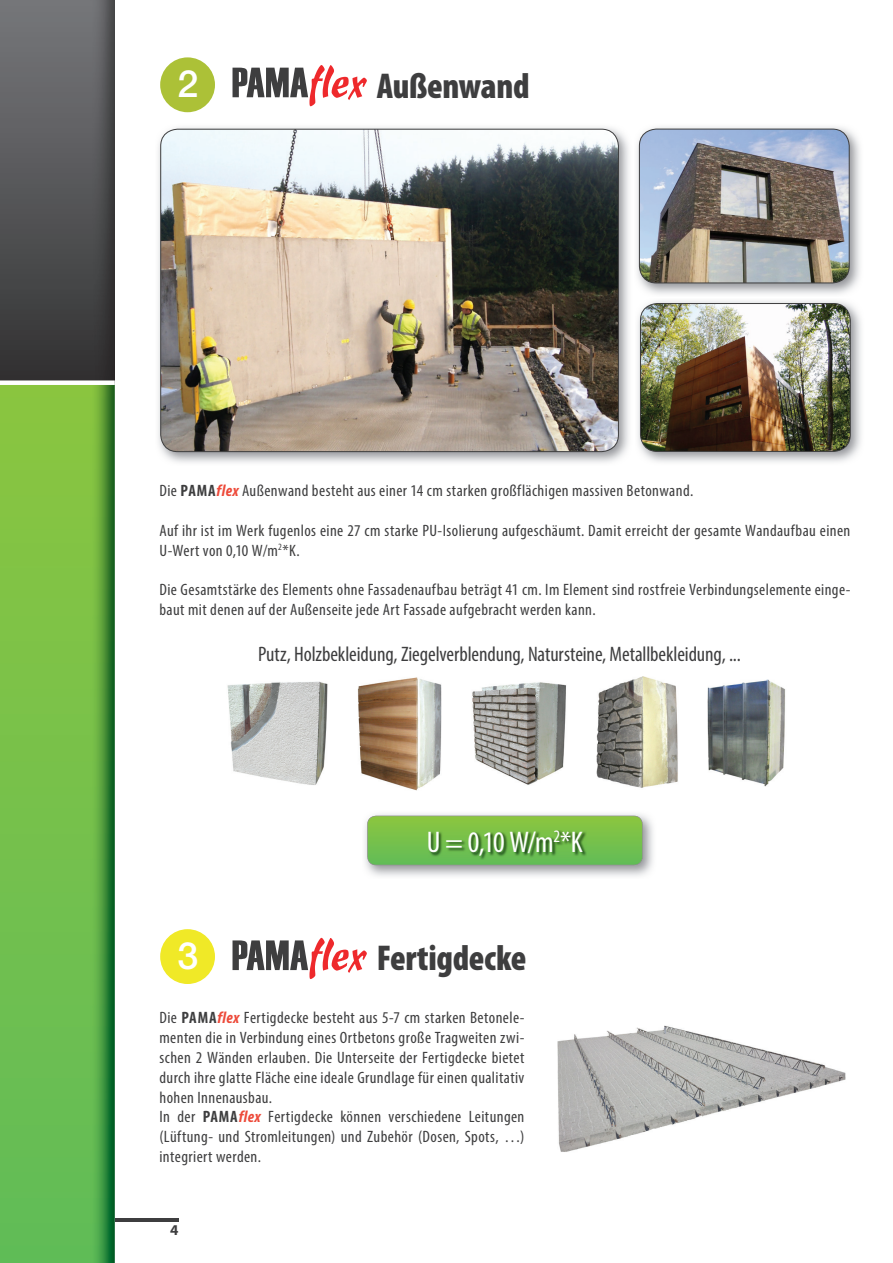
<style>
.page{position:relative;width:893px;height:1263px;background:#fff}
.page>*{position:absolute;margin:0;border:0;box-sizing:border-box;transform-origin:0 0}
.t1{font:500 37.65px "Helvetica Neue LT Std";color:#fff}
.t2{font:900 condensed 36px "Myriad Pro";letter-spacing:-.01em;color:#3e3e3f}
.t3{font:condensed 30px "Myriad Pro";color:#fff}
.t4{font:condensed 21px "Myriad Pro";letter-spacing:-.005em;color:#3e3e3f}
.t5{font:condensed 16.5px/19.8px "Myriad Pro";letter-spacing:.025em;color:#3e3e3f}
.t6{font:700 15px "Myriad Pro";color:#3e3e3f}
.s1{font-weight:700}
.s2{font-weight:700;font-style:italic;color:#ed4a3a}
</style>
<div class="page">
<hr style="left:115px;top:1219px;width:64px;height:3px;background:#3e3e3f">
<img style="left:0;top:0;width:115px;height:1263px">
<div style="left:0;top:380px;width:115px;height:5px;background:#fff"></div>
<img style="left:158px;top:127px;width:471px;height:336px">
<img style="left:161px;top:129px;width:457px;height:323px">
<img style="left:637px;top:127px;width:224px;height:335px">
<img style="left:639px;top:129px;width:210px;height:154px">
<div style="left:639px;top:129px;width:210px;height:154px;border:1px solid #3e3e3f;border-radius:17px"></div>
<img style="left:640px;top:303px;width:210px;height:148px">
<div style="left:640px;top:303px;width:210px;height:149px;border:1px solid #3e3e3f;border-radius:17px"></div>
<img style="left:227px;top:681px;width:101px;height:104px">
<img style="left:357px;top:677px;width:85px;height:114px">
<img style="left:472px;top:682px;width:94px;height:103px">
<img style="left:596px;top:676px;width:82px;height:112px">
<img style="left:707px;top:679px;width:78px;height:107px">
<img style="left:365px;top:814px;width:288px;height:62px">
<svg style="left:367px;top:816px;width:276px;height:49px;background:#7ac04c"></svg>
<img style="left:428px;top:830px;width:159px;height:30px">
<div style="left:160px;top:57px;width:55px;height:55px;background:#acc137;border-radius:50%"></div>
<div style="left:160px;top:929px;width:55px;height:55px;background:#f0e927;border-radius:50%"></div>
<svg style="left:233px;top:65px;width:134px;height:41px"></svg>
<svg style="left:233px;top:938px;width:134px;height:41px"></svg>
<img style="left:557px;top:1025px;width:289px;height:127px">
<h1 class="t1" style="left:177px;top:61px;width:22px">2</h1>
<h2 class="t2" style="left:377px;top:63px;width:154px">Außenwand</h2>
<p class="t5" style="left:159px;top:480px;width:535px">Die <span class="s1">PAMA</span><span class="s2">flex</span> Außenwand besteht aus einer 14 cm starken großflächigen massiven Betonwand.</p>
<p class="t5" style="left:159px;top:520px;width:692px">Auf ihr ist im Werk fugenlos eine 27 cm starke PU-Isolierung aufgeschäumt. Damit erreicht der gesamte Wandaufbau einen<br>U-Wert von 0,10 W/m<sup>2</sup>*K.</p>
<p class="t5" style="left:159px;top:579px;width:693px">Die Gesamtstärke des Elements ohne Fassadenaufbau beträgt 41 cm. Im Element sind rostfreie Verbindungselemente einge&shy;baut mit denen auf der Außenseite jede Art Fassade aufgebracht werden kann.</p>
<p class="t4" style="left:258px;top:641px;width:484px">Putz, Holzbekleidung, Ziegelverblendung, Natursteine, Metallbekleidung, ...</p>
<h3 class="t3" style="left:427px;top:824px;width:158px">U = 0,10 W/m<sup>2</sup>*K</h3>
<h1 class="t1" style="left:177px;top:933px;width:22px">3</h1>
<h2 class="t2" style="left:377px;top:935px;width:151px">Fertigdecke</h2>
<p class="t5" style="left:159px;top:1008px;width:367px">Die <span class="s1">PAMA</span><span class="s2">flex</span> Fertigdecke besteht aus 5-7 cm starken Betonele&shy;menten die in Verbindung eines Ortbetons große Tragweiten zwi&shy;schen 2 Wänden erlauben. Die Unterseite der Fertigdecke bietet durch ihre glatte Fläche eine ideale Grundlage für einen qualitativ hohen Innenausbau.<br>In der <span class="s1">PAMA</span><span class="s2">flex</span> Fertigdecke können verschiedene Leitungen (Lüftung- und Stromleitungen) und Zubehör (Dosen, Spots, …) integriert werden.</p>
<p class="t6" style="left:170px;top:1220px;width:10px">4</p>
</div>
